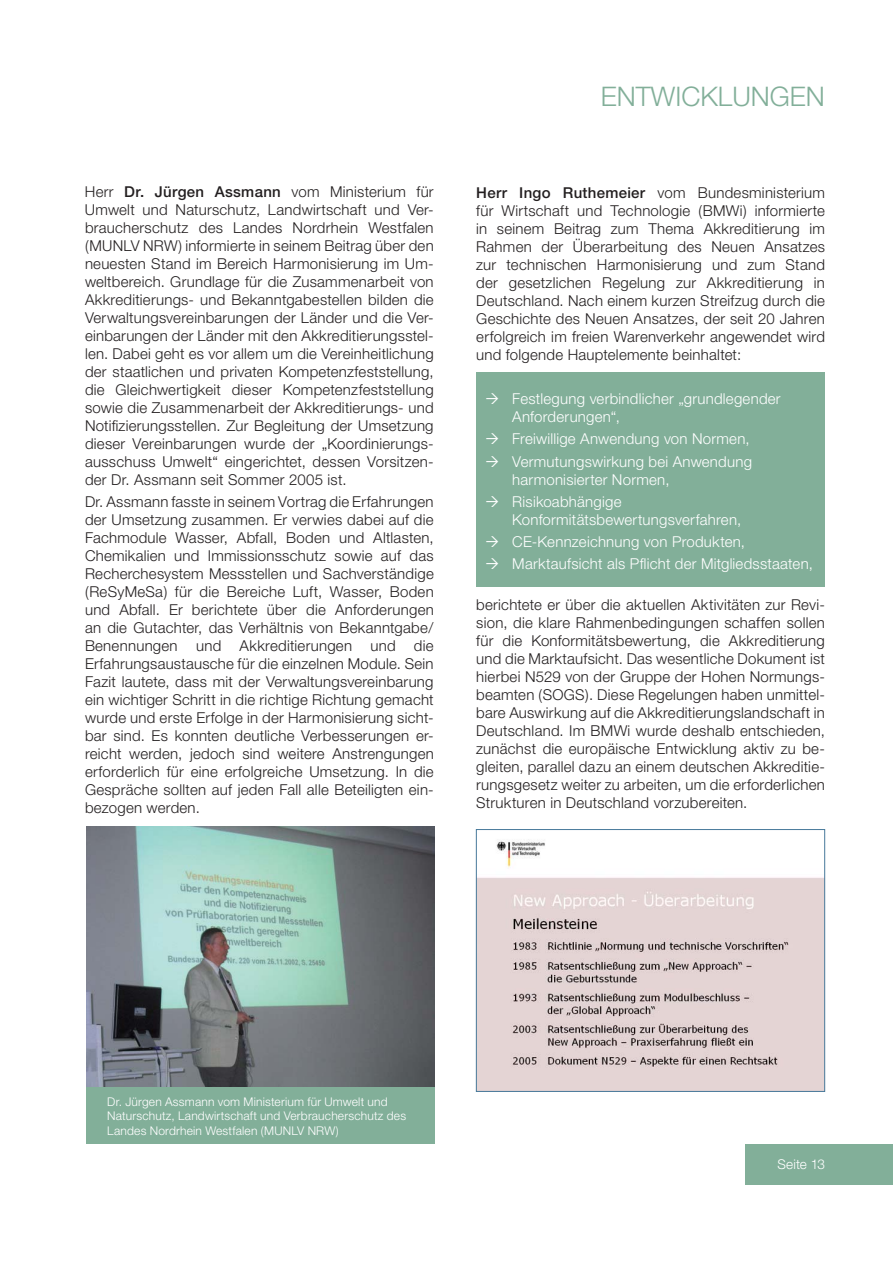
<style>
.page{position:relative;width:893px;height:1263px;background:#fff}
.page>*{position:absolute;margin:0;border:0;box-sizing:border-box;transform-origin:0 0}
.t1{font:300 27px "Helvetica Neue";color:#82af99}
.t2{font:300 15px/18px "Helvetica Neue";letter-spacing:.02em;color:#231f20;text-align:justify}
.t3{font:300 15px/22.2px "Helvetica Neue";letter-spacing:.015em;color:#fff}
.t4{font:300 13.5px "Helvetica Neue";letter-spacing:.01em;color:#fff}
.t5{font:300 12px/14.4px "Helvetica Neue";letter-spacing:.015em;color:#fff}
.s1{font-weight:500}
</style>
<div class="page">
<img style="left:478px;top:839px;width:345px;height:251px">
<div style="left:476px;top:829px;width:349px;height:263px;border:1px solid #47799a"></div>
<div style="left:476px;top:372px;width:349px;height:214px;background:#82af99"></div>
<img style="left:86px;top:826px;width:349px;height:262px">
<div style="left:745px;top:1144px;width:148px;height:40px;background:#82af99"></div>
<div style="left:86px;top:1088px;width:349px;height:56px;background:#82af99"></div>
<p class="t2" style="left:85px;top:184px;width:350px">Herr <span class="s1">Dr. Jürgen Assmann</span> vom Ministerium für Umwelt und Naturschutz, Landwirtschaft und Ver&shy;braucherschutz des Landes Nordrhein Westfalen (MUNLV NRW) informierte in seinem Beitrag über den neuesten Stand im Bereich Harmonisierung im Um&shy;weltbereich. Grundlage für die Zusammenarbeit von Akkreditierungs- und Bekanntgabestellen bilden die Verwaltungsvereinbarungen der Länder und die Ver&shy;einbarungen der Länder mit den Akkreditierungsstel&shy;len. Dabei geht es vor allem um die Vereinheitlichung der staatlichen und privaten Kompetenzfeststellung, die Gleichwertigkeit dieser Kompetenzfeststellung sowie die Zusammenarbeit der Akkreditierungs- und Notifizierungsstellen. Zur Begleitung der Umsetzung dieser Vereinbarungen wurde der „Koordinierungs&shy;ausschuss Umwelt“ eingerichtet, dessen Vorsitzen&shy;der Dr. Assmann seit Sommer 2005 ist.</p>
<p class="t2" style="left:85px;top:494px;width:350px">Dr. Assmann fasste in seinem Vortrag die Erfahrungen der Umsetzung zusammen. Er verwies dabei auf die Fachmodule Wasser, Abfall, Boden und Altlasten, Chemikalien und Immissionsschutz sowie auf das Recherchesystem Messstellen und Sachverständige (ReSyMeSa) für die Bereiche Luft, Wasser, Boden und Abfall. Er berichtete über die Anforderungen an die Gutachter, das Verhältnis von Bekanntgabe/ Benennungen und Akkreditierungen und die Erfahrungsaustausche für die einzelnen Module. Sein Fazit lautete, dass mit der Verwaltungsvereinbarung ein wichtiger Schritt in die richtige Richtung gemacht wurde und erste Erfolge in der Harmonisierung sicht&shy;bar sind. Es konnten deutliche Verbesserungen er&shy;reicht werden, jedoch sind weitere Anstrengungen erforderlich für eine erfolgreiche Umsetzung. In die Gespräche sollten auf jeden Fall alle Beteiligten ein&shy;bezogen werden.</p>
<h1 class="t1" style="left:601px;top:87px;width:226px">ENTWICKLUNGEN</h1>
<p class="t2" style="left:476px;top:185px;width:350px"><span class="s1">Herr Ingo Ruthemeier</span> vom Bundesministerium für Wirtschaft und Technologie (BMWi) informierte in seinem Beitrag zum Thema Akkreditierung im Rahmen der Überarbeitung des Neuen Ansatzes zur technischen Harmonisierung und zum Stand der gesetzlichen Regelung zur Akkreditierung in Deutschland. Nach einem kurzen Streifzug durch die Geschichte des Neuen Ansatzes, der seit 20 Jahren erfolgreich im freien Warenverkehr angewendet wird und folgende Hauptelemente beinhaltet:</p>
<p class="t3" style="left:512px;top:391px;width:270px;line-height:18px">Festlegung verbindlicher „grundlegender<br>Anforderungen“,</p>
<p class="t3" style="left:512px;top:429px;width:241px">Freiwillige Anwendung von Normen,<br>Vermutungswirkung bei Anwendung</p>
<p class="t3" style="left:512px;top:470px;width:159px">harmonisierter Normen,<br>Risikoabhängige</p>
<p class="t3" style="left:512px;top:510px;width:302px">Konformitätsbewertungsverfahren,<br>CE-Kennzeichnung von Produkten,<br>Marktaufsicht als Pflicht der Mitgliedsstaaten,</p>
<p class="t2" style="left:476px;top:597px;width:350px">berichtete er über die aktuellen Aktivitäten zur Revi&shy;sion, die klare Rahmenbedingungen schaffen sollen für die Konformitätsbewertung, die Akkreditierung und die Marktaufsicht. Das wesentliche Dokument ist hierbei N529 von der Gruppe der Hohen Normungs&shy;beamten (SOGS). Diese Regelungen haben unmittel&shy;bare Auswirkung auf die Akkreditierungslandschaft in Deutschland. Im BMWi wurde deshalb entschieden, zunächst die europäische Entwicklung aktiv zu be&shy;gleiten, parallel dazu an einem deutschen Akkreditie&shy;rungsgesetz weiter zu arbeiten, um die erforderlichen Strukturen in Deutschland vorzubereiten.</p>
<p class="t5" style="left:107px;top:1096px;width:300px">Dr. Jürgen Assmann vom Ministerium für Umwelt und<br>Naturschutz, Landwirtschaft und Verbraucherschutz des<br>Landes Nordrhein Westfalen (MUNLV NRW)</p>
<p class="t4" style="left:777px;top:1160px;width:49px">Seite 13</p>
</div>
